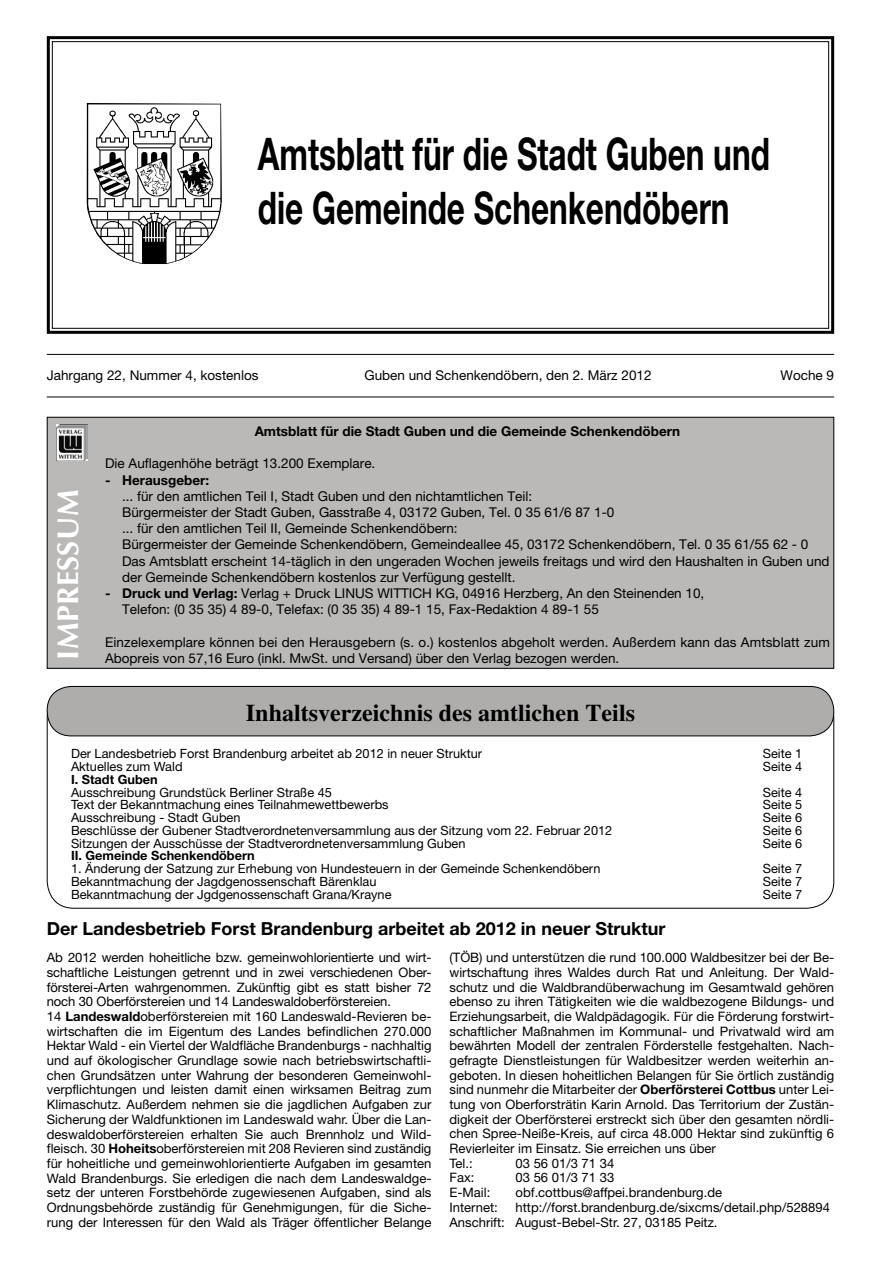
<style>
.page{position:relative;width:881px;height:1263px;background:#fff}
.page>*{position:absolute;margin:0;border:0;box-sizing:border-box;transform-origin:0 0}
.t1{font:700 45px/54px "Helvetica Neue LT";color:#000;scale:.7 1}
.t2{font:700 30px "Optima LT";letter-spacing:.015em;color:#fff}
.t3{font:700 24px "Times LT";color:#000}
.t4{font:700 18px "Helvetica Neue LT";color:#000}
.t5{font:13.5px/16.2px "Helvetica Neue LT";color:#000}
.t6{font:700 13.5px "Helvetica Neue LT";color:#000}
.t7{font:13.05px/14.7px "Helvetica Neue LT";color:#000}
.t8{font:12.75px "Helvetica Neue LT";color:#000}
.t9{font:700 12.75px "Helvetica Neue LT";color:#000}
.s1{font-weight:700}
</style>
<div class="page">
<hr style="left:47px;top:354px;width:786px;height:1px;background:#000">
<hr style="left:47px;top:397px;width:786px;height:1px;background:#000">
<svg style="left:46px;top:36px;width:789px;height:298px"></svg>
<img style="left:86px;top:103px;width:136px;height:161px">
<div style="left:47px;top:417px;width:786px;height:251px;background:#bab9b8"></div>
<div style="left:47px;top:417px;width:786px;height:252px;border:1px solid #000"></div>
<img style="left:56px;top:424px;width:31px;height:37px">
<div style="left:47px;top:686px;width:786px;height:50px;background:#afadac;border-radius:24px"></div>
<div style="left:47px;top:686px;width:786px;height:50px;border:1px solid #000;border-radius:24px"></div>
<h1 class="t1" style="left:258px;top:126px;width:732px">Amtsblatt für die Stadt Guben und die Gemeinde Schenkendöbern</h1>
<p class="t5" style="left:47px;top:366px;width:213px">Jahrgang 22, Nummer 4, kostenlos</p>
<p class="t5" style="left:364px;top:366px;width:288px">Guben und Schenkendöbern, den 2. März 2012</p>
<p class="t5" style="left:780px;top:366px;width:55px">Woche 9</p>
<p class="t6" style="left:254px;top:423px;width:426px">Amtsblatt für die Stadt Guben und die Gemeinde Schenkendöbern</p>
<p class="t5" style="left:105px;top:455px;width:272px">Die Auflagenhöhe beträgt 13.200 Exemplare.</p>
<p class="t6" style="left:105px;top:471px;width:106px">- Herausgeber:</p>
<p class="t5" style="left:122px;top:488px;width:708px">... für den amtlichen Teil I, Stadt Guben und den nichtamtlichen Teil:<br>Bürgermeister der Stadt Guben, Gasstraße 4, 03172 Guben, Tel. 0 35 61/6 87 1-0<br>... für den amtlichen Teil II, Gemeinde Schenkendöbern:<br>Bürgermeister der Gemeinde Schenkendöbern, Gemeindeallee 45, 03172 Schenkendöbern, Tel. 0 35 61/55 62 - 0<br>Das Amtsblatt erscheint 14-täglich in den ungeraden Wochen jeweils freitags und wird den Haushalten in Guben und der Gemeinde Schenkendöbern kostenlos zur Verfügung gestellt.</p>
<p class="t5" style="left:122px;top:585px;width:583px;text-indent:-17px"><span class="s1">- Druck und Verlag:</span> Verlag + Druck LINUS WITTICH KG, 04916 Herzberg, An den Steinenden 10,<br>Telefon: (0 35 35) 4 89-0, Telefax: (0 35 35) 4 89-1 15, Fax-Redaktion 4 89-1 55</p>
<p class="t5" style="left:105px;top:633px;width:726px">Einzelexemplare können bei den Herausgebern (s. o.) kostenlos abgeholt werden. Außerdem kann das Amtsblatt zum</p>
<h2 class="t2" style="left:50px;top:660px;width:172px;rotate:-90deg">IMPRESSUM</h2>
<p class="t5" style="left:105px;top:650px;width:515px">Abopreis von 57,16 Euro (inkl. MwSt. und Versand) über den Verlag bezogen werden.</p>
<h3 class="t3" style="left:246px;top:698px;width:390px">Inhaltsverzeichnis des amtlichen Teils</h3>
<p class="t8" style="left:71px;top:746px;width:412px">Der Landesbetrieb Forst Brandenburg arbeitet ab 2012 in neuer Struktur</p>
<p class="t8" style="left:762px;top:746px;width:41px">Seite 1</p>
<p class="t8" style="left:71px;top:759px;width:113px">Aktuelles zum Wald</p>
<p class="t8" style="left:762px;top:759px;width:41px">Seite 4</p>
<p class="t9" style="left:71px;top:771px;width:88px">I. Stadt Guben</p>
<p class="t8" style="left:71px;top:784px;width:262px">Ausschreibung Grundstück Berliner Straße 45</p>
<p class="t8" style="left:762px;top:784px;width:41px">Seite 4</p>
<p class="t8" style="left:71px;top:797px;width:319px">Text der Bekanntmachung eines Teilnahmewettbewerbs</p>
<p class="t8" style="left:762px;top:797px;width:41px">Seite 5</p>
<p class="t8" style="left:71px;top:810px;width:171px">Ausschreibung - Stadt Guben</p>
<p class="t8" style="left:762px;top:810px;width:41px">Seite 6</p>
<p class="t8" style="left:71px;top:823px;width:542px">Beschlüsse der Gubener Stadtverordnetenversammlung aus der Sitzung vom 22. Februar 2012</p>
<p class="t8" style="left:762px;top:823px;width:41px">Seite 6</p>
<p class="t8" style="left:71px;top:835px;width:396px">Sitzungen der Ausschüsse der Stadtverordnetenversammlung Guben</p>
<p class="t8" style="left:762px;top:835px;width:41px">Seite 6</p>
<p class="t9" style="left:71px;top:848px;width:185px">II. Gemeinde Schenkendöbern</p>
<p class="t8" style="left:71px;top:861px;width:530px">1. Änderung der Satzung zur Erhebung von Hundesteuern in der Gemeinde Schenkendöbern</p>
<p class="t8" style="left:762px;top:861px;width:41px">Seite 7</p>
<p class="t8" style="left:71px;top:874px;width:307px">Bekanntmachung der Jagdgenossenschaft Bärenklau</p>
<p class="t8" style="left:762px;top:874px;width:41px">Seite 7</p>
<p class="t8" style="left:71px;top:886px;width:322px">Bekanntmachung der Jgdgenossenschaft Grana/Krayne</p>
<p class="t8" style="left:762px;top:886px;width:41px">Seite 7</p>
<h3 class="t4" style="left:47px;top:918px;width:620px">Der Landesbetrieb Forst Brandenburg arbeitet ab 2012 in neuer Struktur</h3>
<p class="t7" style="left:47px;top:950px;width:386px">Ab 2012 werden hoheitliche bzw. gemeinwohlorientierte und wirt&shy;schaftliche Leistungen getrennt und in zwei verschiedenen Ober&shy;försterei-Arten wahrgenommen. Zukünftig gibt es statt bisher 72 noch 30 Oberförstereien und 14 Landeswaldoberförstereien.<br>14 <span class="s1">Landeswald</span>oberförstereien mit 160 Landeswald-Revieren be&shy;wirtschaften die im Eigentum des Landes befindlichen 270.000<br>Hektar Wald - ein Viertel der Waldfläche Brandenburgs - nachhaltig und auf ökologischer Grundlage sowie nach betriebswirtschaftli&shy;chen Grundsätzen unter Wahrung der besonderen Gemeinwohl&shy;verpflichtungen und leisten damit einen wirksamen Beitrag zum Klimaschutz. Außerdem nehmen sie die jagdlichen Aufgaben zur Sicherung der Waldfunktionen im Landeswald wahr. Über die Lan&shy;deswaldoberförstereien erhalten Sie auch Brennholz und Wild&shy;fleisch. 30 <span class="s1">Hoheits</span>oberförstereien mit 208 Revieren sind zuständig für hoheitliche und gemeinwohlorientierte Aufgaben im gesamten Wald Brandenburgs. Sie erledigen die nach dem Landeswaldge&shy;setz der unteren Forstbehörde zugewiesenen Aufgaben, sind als Ordnungsbehörde zuständig für Genehmigungen, für die Siche&shy;rung der Interessen für den Wald als Träger öffentlicher Belange</p>
<p class="t7" style="left:449px;top:950px;width:386px">(TÖB) und unterstützen die rund 100.000 Waldbesitzer bei der Be&shy;wirtschaftung ihres Waldes durch Rat und Anleitung. Der Wald&shy;schutz und die Waldbrandüberwachung im Gesamtwald gehören ebenso zu ihren Tätigkeiten wie die waldbezogene Bildungs- und Erziehungsarbeit, die Waldpädagogik. Für die Förderung forstwirt&shy;schaftlicher Maßnahmen im Kommunal- und Privatwald wird am bewährten Modell der zentralen Förderstelle festgehalten. Nach&shy;gefragte Dienstleistungen für Waldbesitzer werden weiterhin an&shy;geboten. In diesen hoheitlichen Belangen für Sie örtlich zuständig sind nunmehr die Mitarbeiter der <span class="s1">Oberförsterei Cottbus</span> unter Lei&shy;tung von Oberforsträtin Karin Arnold. Das Territorium der Zustän&shy;digkeit der Oberförsterei erstreckt sich über den gesamten nördli&shy;chen Spree-Neiße-Kreis, auf circa 48.000 Hektar sind zukünftig 6<br>Revierleiter im Einsatz. Sie erreichen uns über<br>Tel.:</p>
<p class="t7" style="left:515px;top:1155px;width:100px">03 56 01/3 71 34</p>
<p class="t7" style="left:449px;top:1170px;width:26px">Fax:</p>
<p class="t7" style="left:515px;top:1170px;width:100px">03 56 01/3 71 33</p>
<p class="t7" style="left:449px;top:1185px;width:42px">E-Mail:</p>
<p class="t7" style="left:515px;top:1185px;width:208px">obf.cottbus@affpei.brandenburg.de</p>
<p class="t7" style="left:449px;top:1199px;width:50px">Internet:</p>
<p class="t7" style="left:449px;top:1199px;width:382px;line-height:15.1px;text-indent:66px">http://forst.brandenburg.de/sixcms/detail.php/528894<br>Anschrift: August-Bebel-Str. 27, 03185 Peitz.</p>
</div>
